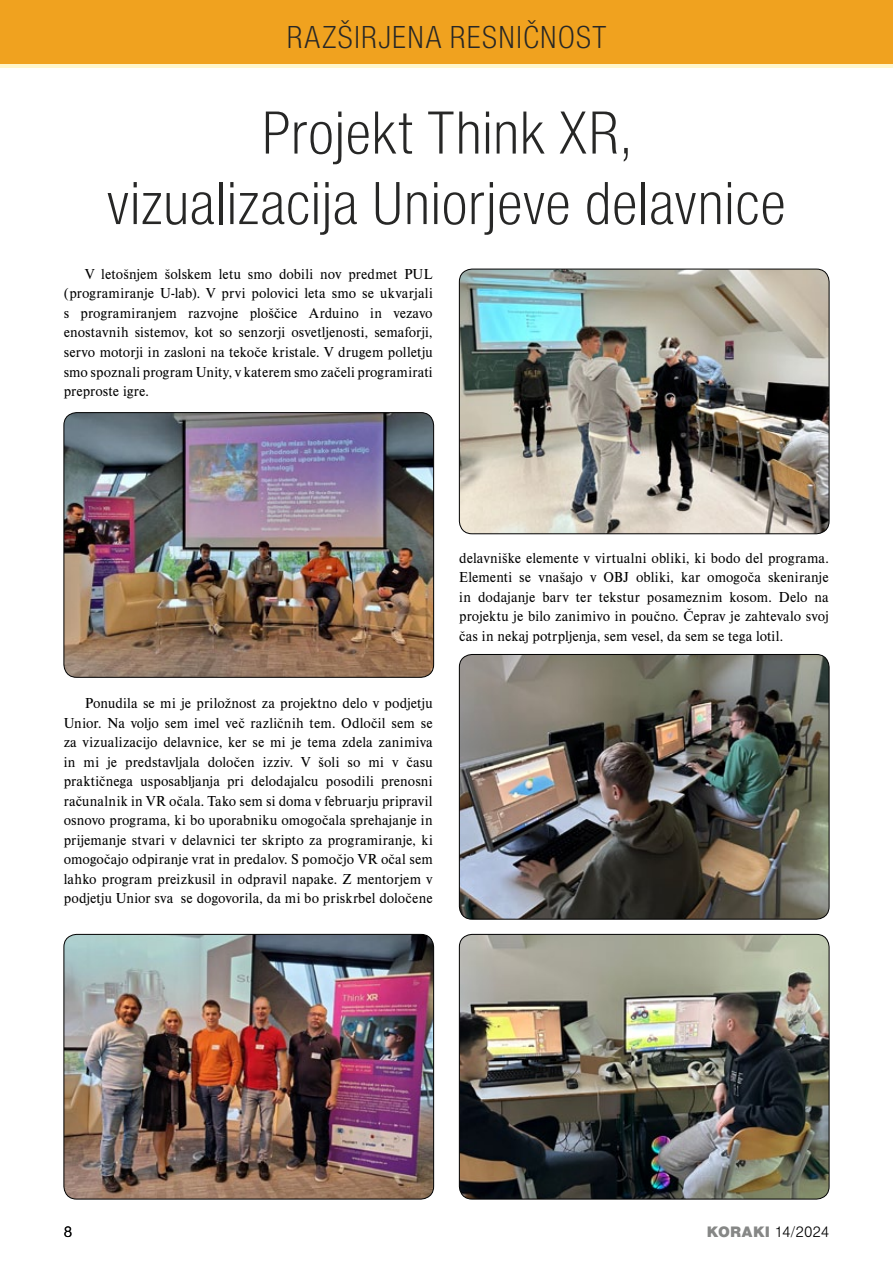
<style>
.page{position:relative;width:893px;height:1263px;background:#fff}
.page>*{position:absolute;margin:0;border:0;box-sizing:border-box;transform-origin:0 0}
.t1{font:63px/70.5px "Nimbus San DEE Ligh Cond";color:#272726;text-align:center}
.t2{font:33px "Nimbus San DEE Ligh Cond";color:#272726}
.t3{font:15.75px "Nimbus San DEE Blac";letter-spacing:.025em;color:#868786}
.t4{font:15.75px "Nimbus San DEE Ligh";color:#000}
.t5{font:15px/19.5px "Nimbus Rom DEE";letter-spacing:.005em;color:#000;text-align:justify}
.s1{font-family:"Nimbus San DEE Ligh";color:#000}
</style>
<div class="page">
<hr style="left:0;top:64px;width:893px;height:4px;background:#fff6cb">
<div style="left:0;top:0;width:893px;height:64px;background:#f0a21f"></div>
<img style="left:64px;top:413px;width:370px;height:264px">
<div style="left:64px;top:412px;width:370px;height:265px;border:1px solid #000;border-radius:13px"></div>
<img style="left:64px;top:934px;width:370px;height:265px">
<div style="left:64px;top:934px;width:370px;height:265px;border:1px solid #000;border-radius:13px"></div>
<img style="left:459px;top:269px;width:370px;height:265px">
<div style="left:459px;top:269px;width:370px;height:265px;border:1px solid #000;border-radius:13px"></div>
<img style="left:459px;top:654px;width:370px;height:265px">
<div style="left:459px;top:654px;width:370px;height:265px;border:1px solid #000;border-radius:13px"></div>
<img style="left:459px;top:934px;width:370px;height:265px">
<div style="left:459px;top:934px;width:370px;height:265px;border:1px solid #000;border-radius:13px"></div>
<h2 class="t2" style="left:286px;top:19px;width:109px">Razširjena</h2>
<h2 class="t2" style="left:449px;top:19px;width:31px">resni</h2>
<h2 class="t2" style="left:523px;top:19px;width:34px">čnost</h2>
<h1 class="t1" style="left:107px;top:98px;width:681px">Projekt Think XR,<br>vizualizacija Uniorjeve delavnice</h1>
<p class="t5" style="left:64px;top:264px;width:370px;text-indent:21px">V letošnjem šolskem letu smo dobili nov predmet PUL (programiranje U-lab). V prvi polovici leta smo se ukvarjali s programiranjem razvojne ploščice Arduino in vezavo enostavnih sistemov, kot so senzorji osvetljenosti, semaforji, servo motorji in zasloni na tekoče kristale. V drugem polletju smo spoznali program Unity, v katerem smo začeli programirati preproste igre.</p>
<p class="t5" style="left:64px;top:693px;width:370px;text-indent:21px">Ponudila se mi je priložnost za projektno delo v podjetju Unior. Na voljo sem imel več različnih tem. Odločil sem se za vizualizacijo delavnice, ker se mi je tema zdela zanimiva in mi je predstavljala določen izziv. V šoli so mi v času praktičnega usposabljanja pri delodajalcu posodili prenosni računalnik in VR očala. Tako sem si doma v februarju pripravil osnovo programa, ki bo uporabniku omogočala sprehajanje in prijemanje stvari v delavnici ter skripto za programiranje, ki omogočajo odpiranje vrat in predalov. S pomočjo VR očal sem lahko program preizkusil in odpravil napake. Z mentorjem v podjetju Unior sva se dogovorila, da mi bo priskrbel določene</p>
<p class="t5" style="left:459px;top:548px;width:371px">delavniške elemente v virtualni obliki, ki bodo del programa.<br>Elementi se vnašajo v OBJ obliki, kar omogoča skeniranje in dodajanje barv ter tekstur posameznim kosom. Delo na projektu je bilo zanimivo in poučno. Čeprav je zahtevalo svoj čas in nekaj potrpljenja, sem vesel, da sem se tega lotil.</p>
<p class="t4" style="left:64px;top:1222px;width:10px">8</p>
<p class="t3" style="left:707px;top:1222px;width:124px">KORAKI <span class="s1">14 2024</span></p>
</div>
